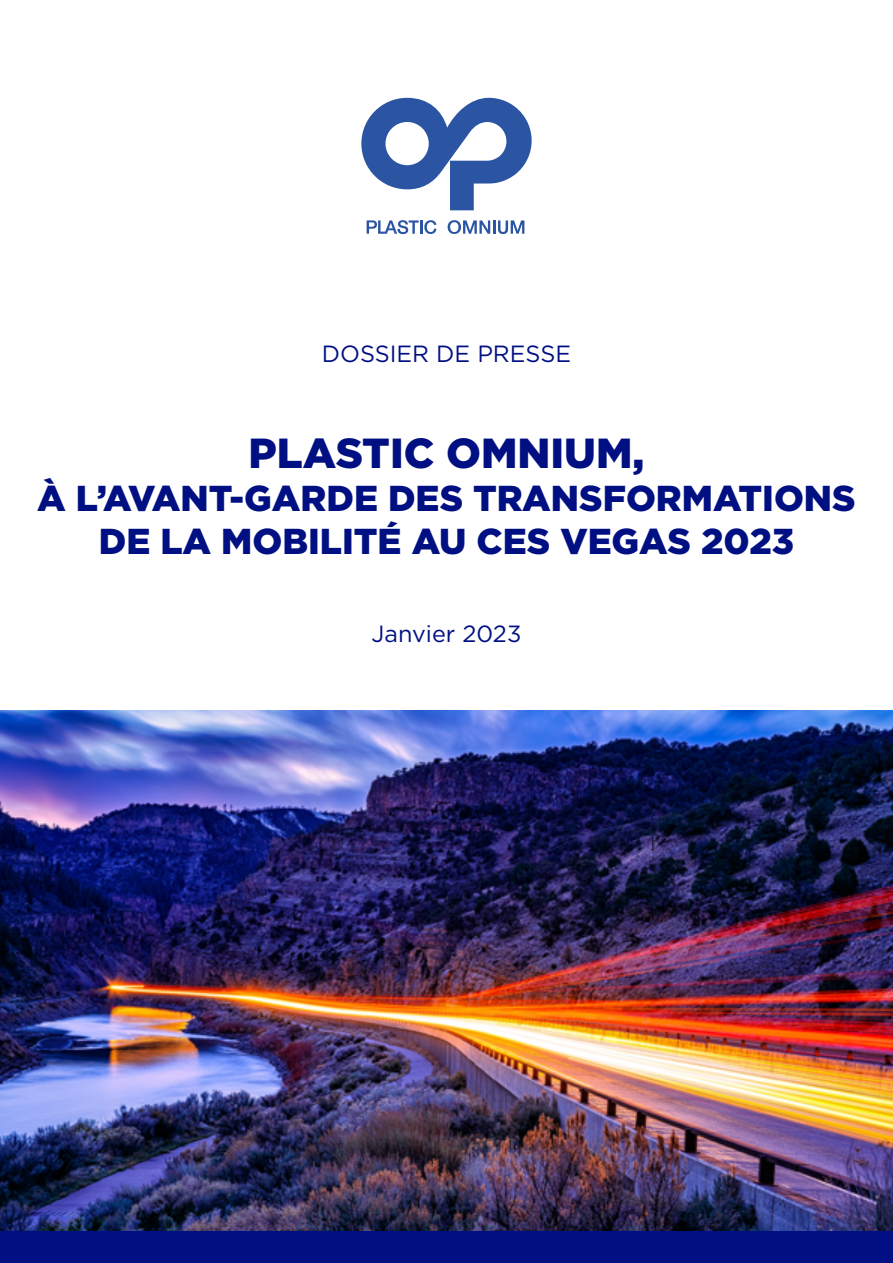
<style>
.page{position:relative;width:893px;height:1263px;background:#fff}
.page>*{position:absolute;margin:0;border:0;box-sizing:border-box;transform-origin:0 0}
.t1{font:900 42px "Gotham";color:#000f82}
.t2{font:900 36px/43.2px "Gotham";color:#000f82;text-align:center}
.t3{font:23.4px "Gotham";color:#000f82}
</style>
<div class="page">
<img style="left:0;top:710px;width:893px;height:521px">
<svg style="left:361px;top:98px;width:171px;height:112px"></svg>
<svg style="left:367px;top:220px;width:69px;height:14px"></svg>
<svg style="left:447px;top:220px;width:77px;height:14px"></svg>
<div style="left:0;top:1231px;width:893px;height:32px;background:#000f82"></div>
<p class="t3" style="left:322px;top:339px;width:251px">DOSSIER DE PRESSE</p>
<p class="t1" style="left:249px;top:424px;width:397px">PLASTIC OMNIUM,</p>
<p class="t2" style="left:37px;top:476px;width:820px">À L’AVANT-GARDE DES TRANSFORMATIONS<br>DE LA MOBILITÉ AU CES VEGAS 2023</p>
<p class="t3" style="left:372px;top:618px;width:151px">Janvier 2023</p>
</div>
